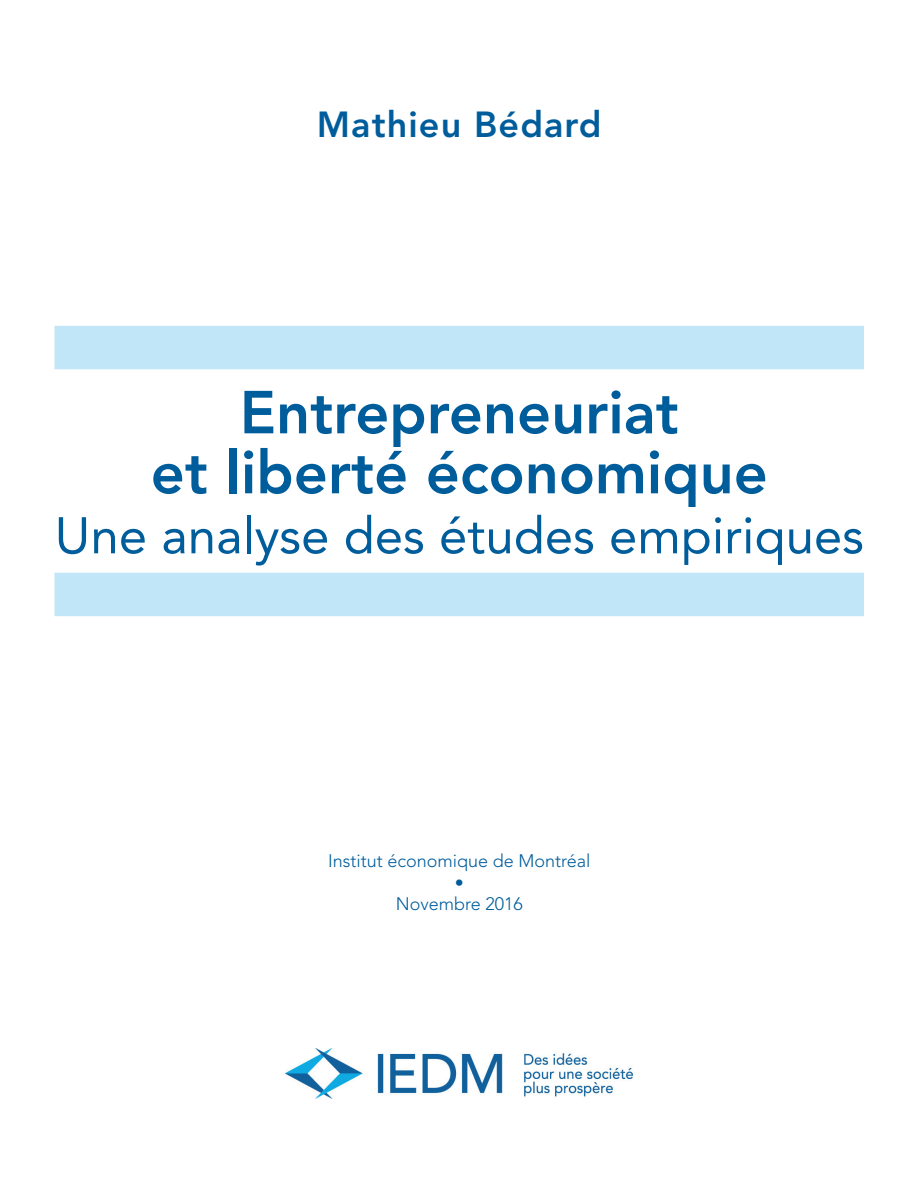
<style>
.page{position:relative;width:918px;height:1188px;background:#fff}
.page>*{position:absolute;margin:0;border:0;box-sizing:border-box;transform-origin:0 0}
.t1{font:800 60px/60px "Avenir LT Std";color:#005d9c;text-align:center}
.t2{font:51px "Avenir LT Std";color:#005d9c}
.t3{font:800 36px "Avenir LT Std";letter-spacing:.03em;color:#005d9c}
.t4{font:300 18px/21.6px "Avenir LT Std";color:#005d9c;text-align:center}
</style>
<div class="page">
<div style="left:54px;top:326px;width:810px;height:43px;background:#c1e6f8"></div>
<div style="left:54px;top:573px;width:810px;height:43px;background:#c1e6f8"></div>
<img style="left:286px;top:1049px;width:346px;height:50px">
<p class="t3" style="left:317px;top:103px;width:286px">Mathieu Bédard</p>
<p class="t1" style="left:151px;top:383px;width:619px">Entrepreneuriat<br>et liberté économique</p>
<p class="t2" style="left:54px;top:506px;width:811px">Une analyse des études empiriques</p>
<p class="t4" style="left:328px;top:850px;width:264px">Institut économique de Montréal •<br>Novembre 2016</p>
</div>
